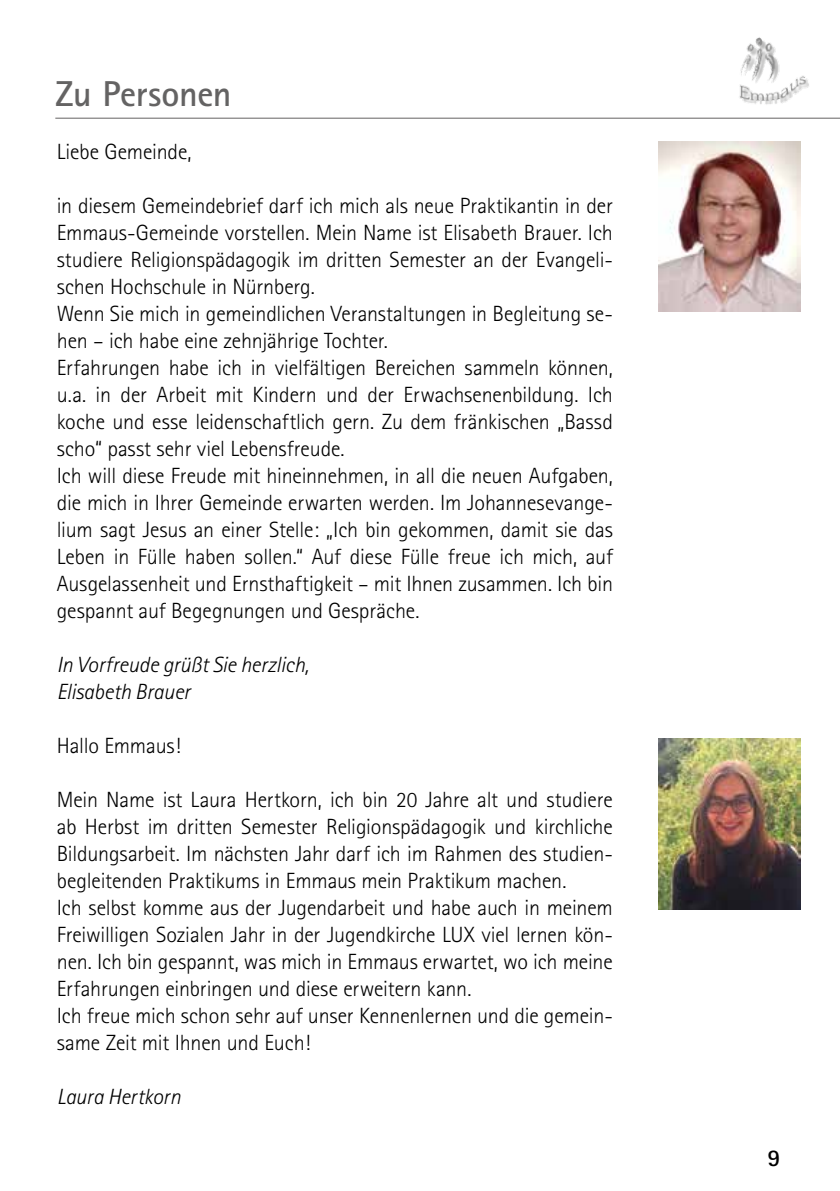
<style>
.page{position:relative;width:840px;height:1191px;background:#fff}
.page>*{position:absolute;margin:0;border:0;box-sizing:border-box;transform-origin:0 0}
.t1{font:700 36px "Rotis Sans Serif";letter-spacing:-.01em;color:#646363}
.t2{font:700 24px "Rotis Sans Serif";color:#000}
.t3{font:300 22px/27px "Rotis Sans Serif";letter-spacing:-.01em;color:#000}
.t4{font:italic 300 22px/27px "Rotis Sans Serif";letter-spacing:-.01em;color:#000}
</style>
<div class="page">
<hr style="left:55px;top:118px;width:784px;height:1px;background:#646363">
<img style="left:739px;top:37px;width:70px;height:68px">
<img style="left:658px;top:142px;width:141px;height:170px">
<img style="left:658px;top:739px;width:141px;height:170px">
<h1 class="t1" style="left:55px;top:71px;width:178px">Zu Personen</h1>
<p class="t3" style="left:57px;top:138px;width:136px">Liebe Gemeinde,</p>
<p class="t3" style="left:57px;top:192px;width:557px">in diesem Gemeindebrief darf ich mich als neue Praktikantin in der Emmaus-Gemeinde vorstellen. Mein Name ist Elisabeth Brauer. Ich studiere Religionspädagogik im dritten Semester an der Evangeli&shy;schen Hochschule in Nürnberg.<br>Wenn Sie mich in gemeindlichen Veranstaltungen in Begleitung se&shy;hen – ich habe eine zehnjährige Tochter.<br>Erfahrungen habe ich in vielfältigen Bereichen sammeln können, u.a. in der Arbeit mit Kindern und der Erwachsenenbildung. Ich koche und esse leidenschaftlich gern. Zu dem fränkischen „Bassd scho“ passt sehr viel Lebensfreude.<br>Ich will diese Freude mit hineinnehmen, in all die neuen Aufgaben, die mich in Ihrer Gemeinde erwarten werden. Im Johannesevange&shy;lium sagt Jesus an einer Stelle: „Ich bin gekommen, damit sie das Leben in Fülle haben sollen.“ Auf diese Fülle freue ich mich, auf Ausgelassenheit und Ernsthaftigkeit – mit Ihnen zusammen. Ich bin gespannt auf Begegnungen und Gespräche.</p>
<p class="t4" style="left:57px;top:651px;width:253px">In Vorfreude grüßt Sie herzlich,<br>Elisabeth Brauer</p>
<p class="t3" style="left:57px;top:732px;width:125px">Hallo Emmaus!</p>
<p class="t3" style="left:57px;top:786px;width:557px">Mein Name ist Laura Hertkorn, ich bin 20 Jahre alt und studiere ab Herbst im dritten Semester Religionspädagogik und kirchliche Bildungsarbeit. Im nächsten Jahr darf ich im Rahmen des studien&shy;begleitenden Praktikums in Emmaus mein Praktikum machen.<br>Ich selbst komme aus der Jugendarbeit und habe auch in meinem Freiwilligen Sozialen Jahr in der Jugendkirche LUX viel lernen kön&shy;nen. Ich bin gespannt, was mich in Emmaus erwartet, wo ich meine Erfahrungen einbringen und diese erweitern kann.<br>Ich freue mich schon sehr auf unser Kennenlernen und die gemein&shy;same Zeit mit Ihnen und Euch!</p>
<p class="t4" style="left:57px;top:1083px;width:125px">Laura Hertkorn</p>
<p class="t2" style="left:767px;top:1143px;width:14px">9</p>
</div>
